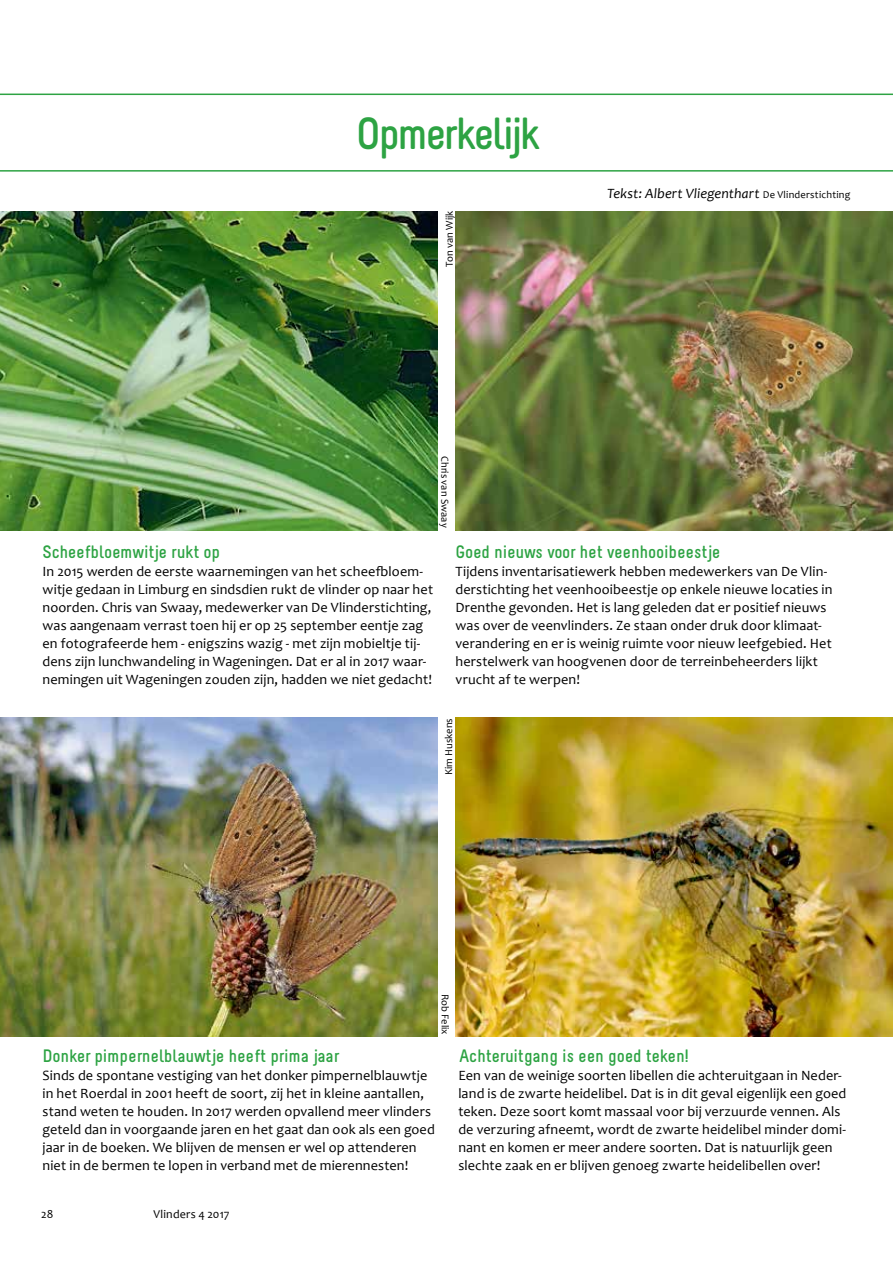
<style>
.page{position:relative;width:893px;height:1263px;background:#fff}
.page>*{position:absolute;margin:0;border:0;box-sizing:border-box;transform-origin:0 0}
.t1{font:700 45px "Melbourne";letter-spacing:-.06em;color:#2da343}
.t2{font:700 18px "Melbourne";color:#2da343}
.t3{font:14.25px/18px "Candara";letter-spacing:.01em;color:#000}
.t4{font:italic 14.25px "Candara";letter-spacing:.01em;color:#000}
.t5{font:12px "Candara";letter-spacing:.015em;color:#000}
.t6{font:10.5px "Candara";color:#000}
.s1{font-style:normal;font-size:10.5px}
</style>
<div class="page">
<hr style="left:0;top:94px;width:893px;height:1px;background:#2da343">
<hr style="left:0;top:170px;width:893px;height:2px;background:#2da343">
<img style="left:456px;top:717px;width:437px;height:319px">
<img style="left:0;top:717px;width:438px;height:319px">
<img style="left:455px;top:212px;width:438px;height:319px">
<img style="left:0;top:212px;width:437px;height:319px">
<h1 class="t1" style="left:355px;top:106px;width:185px">Opmerkelijk</h1>
<p class="t6" style="left:443px;top:267px;width:58px;rotate:-90deg">Ton van Wijk</p>
<p class="t4" style="left:607px;top:184px;width:245px">Tekst: Albert Vliegenthart <span class="s1">De Vlinderstichting</span></p>
<p class="t6" style="left:451px;top:456px;width:73px;rotate:90deg">Chris van Swaay</p>
<p class="t2" style="left:43px;top:541px;width:179px">Scheefbloemwitje rukt op</p>
<p class="t3" style="left:43px;top:562px;width:392px">In 2015 werden de eerste waarnemingen van het scheefbloem&shy;witje gedaan in Limburg en sindsdien rukt de vlinder op naar het noorden. Chris van Swaay, medewerker van De Vlinderstichting, was aangenaam verrast toen hij er op 25 september eentje zag en fotografeerde hem - enigszins wazig - met zijn mobieltje tij&shy;dens zijn lunchwandeling in Wageningen. Dat er al in 2017 waar&shy;nemingen uit Wageningen zouden zijn, hadden we niet gedacht!</p>
<p class="t2" style="left:455px;top:541px;width:266px">Goed nieuws voor het veenhooibeestje</p>
<p class="t3" style="left:455px;top:562px;width:379px">Tijdens inventarisatiewerk hebben medewerkers van De Vlin&shy;derstichting het veenhooibeestje op enkele nieuwe locaties in Drenthe gevonden. Het is lang geleden dat er positief nieuws was over de veenvlinders. Ze staan onder druk door klimaat&shy;verandering en er is weinig ruimte voor nieuw leefgebied. Het herstelwerk van hoogvenen door de terreinbeheerders lijkt vrucht af te werpen!</p>
<p class="t6" style="left:442px;top:775px;width:59px;rotate:-90deg">Kim Huskens</p>
<p class="t6" style="left:452px;top:994px;width:43px;rotate:90deg">Rob Felix</p>
<p class="t2" style="left:43px;top:1045px;width:298px">Donker pimpernelblauwtje heeft prima jaar</p>
<p class="t3" style="left:43px;top:1066px;width:394px">Sinds de spontane vestiging van het donker pimpernelblauwtje in het Roerdal in 2001 heeft de soort, zij het in kleine aantallen, stand weten te houden. In 2017 werden opvallend meer vlinders geteld dan in voorgaande jaren en het gaat dan ook als een goed jaar in de boeken. We blijven de mensen er wel op attenderen niet in de bermen te lopen in verband met de mierennesten!</p>
<p class="t5" style="left:41px;top:1207px;width:14px">28</p>
<p class="t5" style="left:154px;top:1207px;width:78px">Vlinders 4 2017</p>
<p class="t2" style="left:458px;top:1045px;width:232px">Achteruitgang is een goed teken!</p>
<p class="t3" style="left:458px;top:1066px;width:390px">Een van de weinige soorten libellen die achteruitgaan in Neder&shy;land is de zwarte heidelibel. Dat is in dit geval eigenlijk een goed teken. Deze soort komt massaal voor bij verzuurde vennen. Als de verzuring afneemt, wordt de zwarte heidelibel minder domi&shy;nant en komen er meer andere soorten. Dat is natuurlijk geen slechte zaak en er blijven genoeg zwarte heidelibellen over!</p>
</div>
